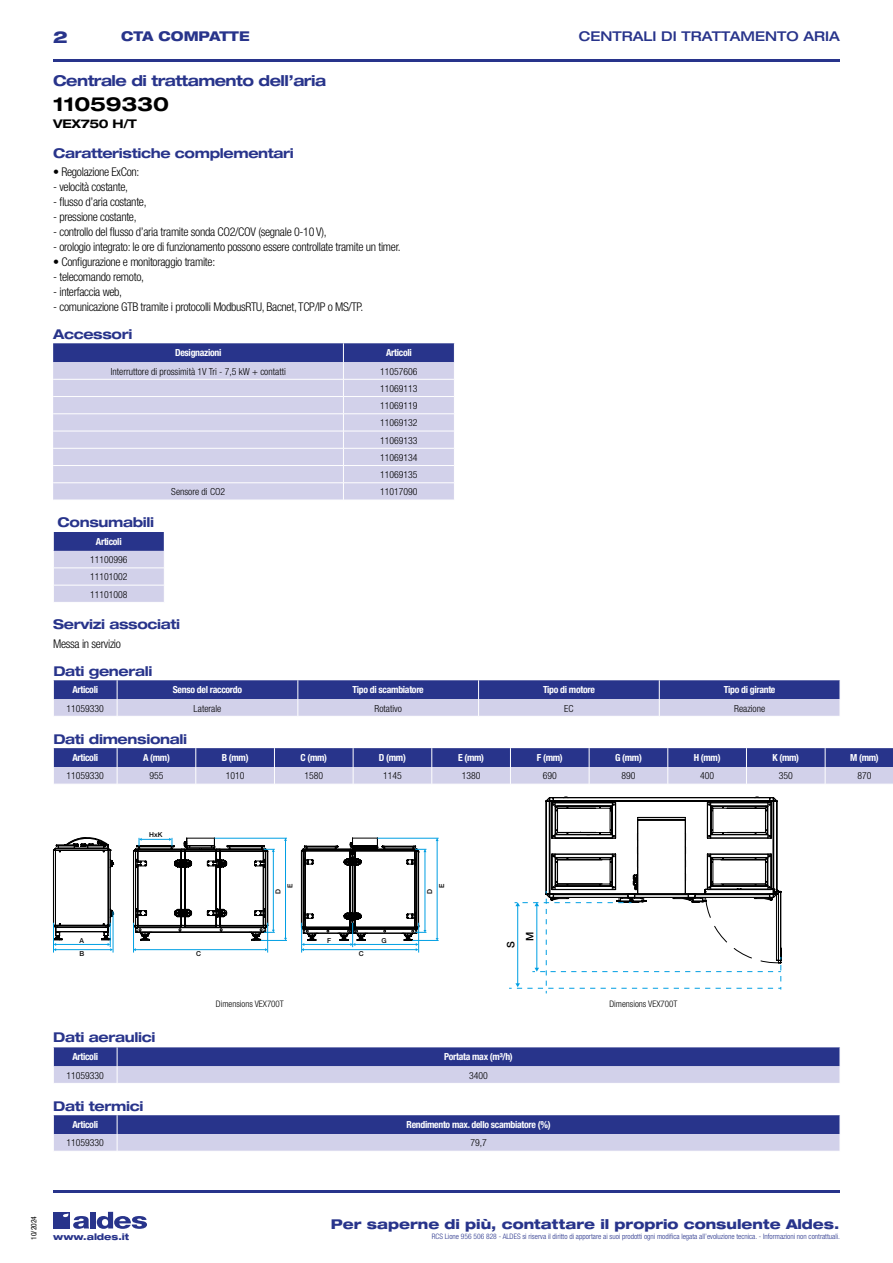
<style>
.page{position:relative;width:893px;height:1263px;background:#fff}
.page>*{position:absolute;margin:0;border:0;box-sizing:border-box;transform-origin:0 0}
.t1{font:700 expanded 19.5px "Helvetica Neue LT Std";letter-spacing:-.01em;color:#000}
.t2{font:800 expanded 16.5px "Helvetica Neue LT Std";color:#28348b}
.t3{font:700 expanded 15px "Helvetica Neue LT Std";letter-spacing:-.035em;color:#28348b}
.t4{font:700 expanded 13.5px "Helvetica Neue LT Std";letter-spacing:-.025em;color:#28348b}
.t5{font:800 expanded 13.5px "Helvetica Neue LT Std";color:#28348b}
.t6{font:500 expanded 13.5px "Helvetica Neue LT Std";color:#28348b}
.t7{font:800 expanded 13.5px "Helvetica Neue LT Std";color:#28348b;scale:.95 1}
.t8{font:300 condensed 12px "Helvetica Neue LT Std";letter-spacing:-.025em;color:#000}
.t9{font:700 expanded 12px "Helvetica Neue LT Std";letter-spacing:-.025em;color:#000}
.t10{font:500 10.35px "Helvetica Neue";color:#000}
.t11{font:300 condensed 9.75px/17.2px "Helvetica Neue";color:#000;text-align:justify}
.t12{font:700 condensed 9.75px "Helvetica Neue LT Std";letter-spacing:-.03em;color:#fff}
.t13{font:300 condensed 9px "Helvetica Neue LT Std";color:#000}
.t14{font:800 expanded 9px "Helvetica Neue LT Std";color:#28348b}
.t15{font:300 condensed 7.5px "Helvetica Neue LT Std";color:#28348b}
.t16{font:condensed 7.5px "Helvetica Neue LT Std";color:#000}
.t17{font:500 6.9px/13.5px "Helvetica Neue";color:#000}
</style>
<div class="page">
<div style="left:53px;top:1212px;width:17px;height:16px;background:#28348b"></div>
<div style="left:90px;top:1212px;width:6px;height:16px;background:#28348b"></div>
<svg style="left:97px;top:1212px;width:50px;height:17px"></svg>
<svg style="left:63px;top:1213px;width:26px;height:16px"></svg>
<hr style="left:53px;top:59px;width:787px;height:2px;background:#28348b">
<hr style="left:53px;top:1190px;width:787px;height:2px;background:#28348b">
<svg style="left:53px;top:343px;width:402px;height:157px;background:#bfc0df"></svg>
<svg style="left:53px;top:532px;width:111px;height:70px;background:#a6a8d1"></svg>
<svg style="left:53px;top:680px;width:787px;height:36px;background:#7b80b9"></svg>
<svg style="left:53px;top:748px;width:840px;height:36px;background:#7c82ba"></svg>
<svg style="left:53px;top:837px;width:386px;height:115px"></svg>
<svg style="left:509px;top:797px;width:272px;height:196px"></svg>
<svg style="left:53px;top:1047px;width:787px;height:36px;background:#7a80b9"></svg>
<svg style="left:53px;top:1115px;width:787px;height:36px;background:#7a80b8"></svg>
<h2 class="t2" style="left:53px;top:26px;width:16px">2</h2>
<p class="t7" style="left:121px;top:28px;width:137px">CTA COMPATTE</p>
<p class="t6" style="left:579px;top:28px;width:263px">CENTRALI DI TRATTAMENTO ARIA</p>
<p class="t3" style="left:53px;top:71px;width:275px">Centrale di trattamento dell’aria</p>
<h1 class="t1" style="left:53px;top:92px;width:117px">11059330</h1>
<p class="t9" style="left:53px;top:116px;width:85px">VEX750 H/T</p>
<p class="t4" style="left:53px;top:145px;width:242px">Caratteristiche complementari</p>
<p class="t8" style="left:53px;top:164px;width:88px">• Regolazione ExCon:</p>
<p class="t8" style="left:53px;top:179px;width:76px">- velocità costante,</p>
<p class="t8" style="left:53px;top:194px;width:95px">- flusso d’aria costante,</p>
<p class="t8" style="left:53px;top:209px;width:85px">- pressione costante,</p>
<p class="t8" style="left:53px;top:224px;width:275px">- controllo del flusso d’aria tramite sonda CO2/COV (segnale 0-10 V),</p>
<p class="t8" style="left:53px;top:239px;width:349px">- orologio integrato: le ore di funzionamento possono essere controllate tramite un timer.</p>
<p class="t8" style="left:53px;top:254px;width:164px">• Configurazione e monitoraggio tramite:</p>
<p class="t8" style="left:53px;top:269px;width:92px">- telecomando remoto,</p>
<p class="t8" style="left:53px;top:284px;width:71px">- interfaccia web,</p>
<p class="t8" style="left:53px;top:299px;width:312px">- comunicazione GTB tramite i protocolli ModbusRTU, Bacnet, TCP/IP o MS/TP.</p>
<p class="t4" style="left:53px;top:325px;width:81px">Accessori</p>
<p class="t12" style="left:175px;top:347px;width:48px">Designazioni</p>
<p class="t12" style="left:386px;top:347px;width:27px">Articoli</p>
<p class="t11" style="left:111px;top:362px;width:177px">Interruttore di prossimità 1V Tri - 7,5 kW + contatti</p>
<p class="t11" style="left:380px;top:362px;width:39px">11057606<br>11069113<br>11069119<br>11069132<br>11069133<br>11069134<br>11069135</p>
<p class="t11" style="left:171px;top:483px;width:55px">Sensore di CO2</p>
<p class="t11" style="left:380px;top:483px;width:39px">11017090</p>
<p class="t4" style="left:58px;top:514px;width:98px">Consumabili</p>
<p class="t12" style="left:96px;top:535px;width:27px">Articoli</p>
<p class="t11" style="left:90px;top:551px;width:39px">11100996<br>11101002<br>11101008</p>
<p class="t4" style="left:53px;top:616px;width:129px">Servizi associati</p>
<p class="t8" style="left:53px;top:637px;width:69px">Messa in servizio</p>
<p class="t4" style="left:53px;top:662px;width:101px">Dati generali</p>
<p class="t12" style="left:72px;top:684px;width:27px">Articoli</p>
<p class="t12" style="left:173px;top:684px;width:71px">Senso del raccordo</p>
<p class="t12" style="left:353px;top:684px;width:73px">Tipo di scambiatore</p>
<p class="t12" style="left:543px;top:684px;width:53px">Tipo di motore</p>
<p class="t12" style="left:724px;top:684px;width:53px">Tipo di girante</p>
<p class="t11" style="left:67px;top:699px;width:39px">11059330</p>
<p class="t11" style="left:194px;top:699px;width:29px">Laterale</p>
<p class="t11" style="left:374px;top:699px;width:29px">Rotativo</p>
<p class="t11" style="left:564px;top:699px;width:11px">EC</p>
<p class="t11" style="left:734px;top:699px;width:33px">Reazione</p>
<p class="t4" style="left:53px;top:730px;width:135px">Dati dimensionali</p>
<p class="t12" style="left:72px;top:752px;width:27px">Articoli</p>
<p class="t12" style="left:143px;top:752px;width:28px">A (mm)</p>
<p class="t12" style="left:222px;top:752px;width:28px">B (mm)</p>
<p class="t12" style="left:300px;top:752px;width:28px">C (mm)</p>
<p class="t12" style="left:379px;top:752px;width:29px">D (mm)</p>
<p class="t12" style="left:458px;top:752px;width:28px">E (mm)</p>
<p class="t12" style="left:537px;top:752px;width:27px">F (mm)</p>
<p class="t12" style="left:615px;top:752px;width:28px">G (mm)</p>
<p class="t12" style="left:694px;top:752px;width:28px">H (mm)</p>
<p class="t12" style="left:772px;top:752px;width:28px">K (mm)</p>
<p class="t12" style="left:850px;top:752px;width:30px">M (mm)</p>
<p class="t11" style="left:67px;top:767px;width:39px">11059330</p>
<p class="t11" style="left:149px;top:767px;width:16px">955</p>
<p class="t11" style="left:226px;top:767px;width:20px">1010</p>
<p class="t11" style="left:304px;top:767px;width:20px">1580</p>
<p class="t11" style="left:383px;top:767px;width:20px">1145</p>
<p class="t11" style="left:462px;top:767px;width:20px">1380</p>
<p class="t11" style="left:543px;top:767px;width:16px">690</p>
<p class="t11" style="left:621px;top:767px;width:16px">890</p>
<p class="t11" style="left:700px;top:767px;width:16px">400</p>
<p class="t11" style="left:779px;top:767px;width:16px">350</p>
<p class="t11" style="left:857px;top:767px;width:16px">870</p>
<p class="t17" style="left:80px;top:933px;width:6px">A<br>B</p>
<p class="t17" style="left:149px;top:828px;width:15px">HxK</p>
<p class="t17" style="left:196px;top:947px;width:6px">C</p>
<p class="t17" style="left:283px;top:888px;width:6px;rotate:-90deg">E</p>
<p class="t17" style="left:271px;top:894px;width:6px;rotate:-90deg">D</p>
<p class="t17" style="left:327px;top:933px;width:6px">F</p>
<p class="t17" style="left:381px;top:933px;width:7px">G</p>
<p class="t17" style="left:359px;top:947px;width:6px">C</p>
<p class="t17" style="left:435px;top:888px;width:6px;rotate:-90deg">E</p>
<p class="t17" style="left:423px;top:894px;width:6px;rotate:-90deg">D</p>
<p class="t10" style="left:505px;top:948px;width:8px;rotate:-90deg">S</p>
<p class="t10" style="left:524px;top:941px;width:11px;rotate:-90deg">M</p>
<p class="t13" style="left:216px;top:999px;width:70px">Dimensions VEX700T</p>
<p class="t13" style="left:609px;top:999px;width:70px">Dimensions VEX700T</p>
<p class="t4" style="left:53px;top:1029px;width:104px">Dati aeraulici</p>
<p class="t12" style="left:72px;top:1051px;width:27px">Articoli</p>
<p class="t12" style="left:444px;top:1051px;width:70px">Portata max (m³/h)</p>
<p class="t11" style="left:66px;top:1066px;width:39px">11059330</p>
<p class="t11" style="left:469px;top:1066px;width:20px">3400</p>
<p class="t4" style="left:53px;top:1097px;width:92px">Dati termici</p>
<p class="t12" style="left:72px;top:1119px;width:27px">Articoli</p>
<p class="t12" style="left:407px;top:1119px;width:146px">Rendimento max. dello scambiatore (%)</p>
<p class="t11" style="left:66px;top:1134px;width:39px">11059330</p>
<p class="t11" style="left:470px;top:1134px;width:18px">79,7</p>
<p class="t16" style="left:29px;top:1240px;width:25px;rotate:-90deg">10/2024</p>
<p class="t5" style="left:331px;top:1215px;width:510px">Per saperne di più, contattare il proprio consulente Aldes.</p>
<p class="t14" style="left:53px;top:1231px;width:78px">www.aldes.it</p>
<p class="t15" style="left:432px;top:1232px;width:410px">RCS Lione 956 506 828 - ALDES si riserva il diritto di apportare ai suoi prodotti ogni modifica legata all’evoluzione tecnica. - Informazioni non contrattuali.</p>
</div>
